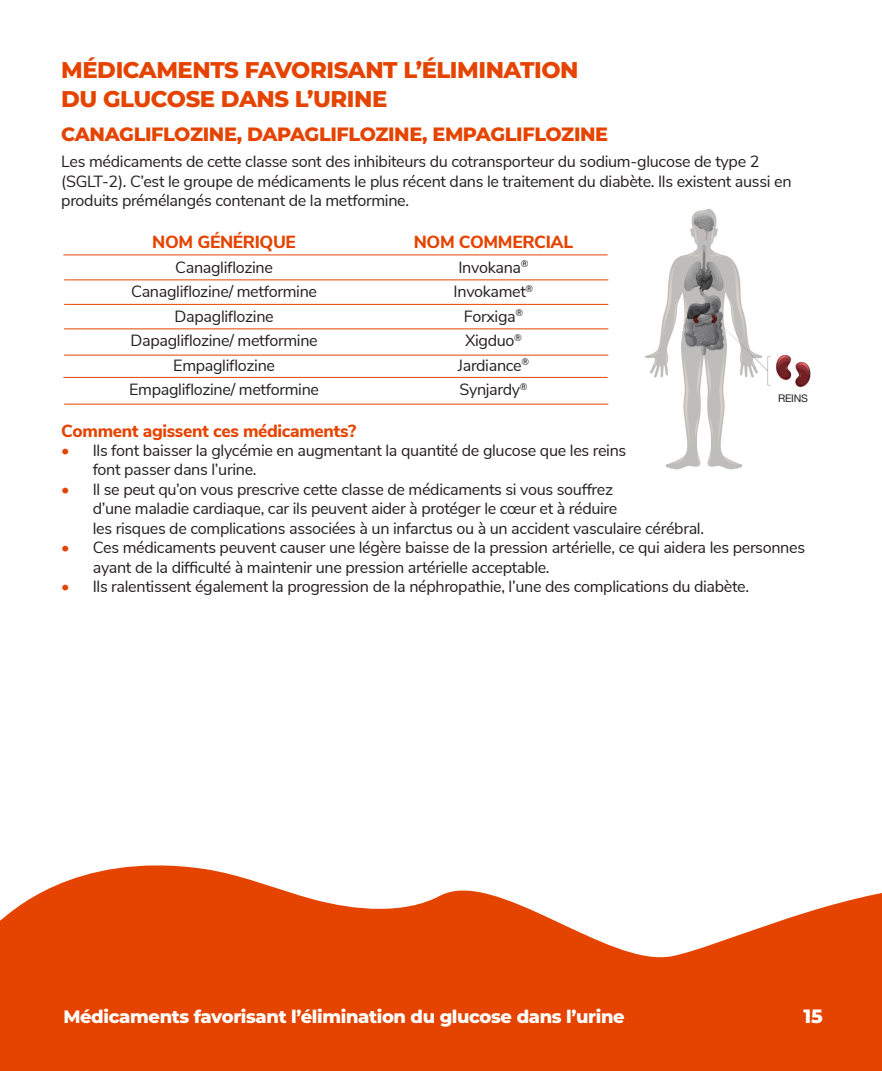
<style>
.page{position:relative;width:882px;height:1071px;background:#fff}
.page>*{position:absolute;margin:0;border:0;box-sizing:border-box;transform-origin:0 0}
.t1{font:800 22.75px "Montserrat";letter-spacing:-.02em;color:#e54400}
.t2{font:800 19.25px "Montserrat";letter-spacing:-.02em;color:#e54400}
.t3{font:800 19.25px "Montserrat";color:#fff}
.t4{font:800 17.85px "Montserrat";letter-spacing:-.02em;color:#fff}
.t5{font:800 17.5px "Nunito Sans";letter-spacing:-.02em;color:#e54400}
.t6{font:16.1px/19.4px "Nunito Sans";letter-spacing:-.02em;color:#231f20}
.t7{font:10.5px "Helvetica Neue";letter-spacing:-.02em;color:#231f20}
.s1{color:#e54400}
</style>
<div class="page">
<img style="left:645px;top:208px;width:166px;height:262px">
<svg style="left:0;top:865px;width:882px;height:206px;fill:#e54400"></svg>
<hr style="left:63px;top:254px;width:545px;height:1px;background:#e54400">
<hr style="left:64px;top:279px;width:544px;height:1px;background:#e54400">
<hr style="left:64px;top:304px;width:544px;height:1px;background:#e54400">
<hr style="left:64px;top:328px;width:544px;height:1px;background:#e54400">
<hr style="left:64px;top:355px;width:544px;height:1px;background:#e54400">
<hr style="left:63px;top:377px;width:545px;height:1px;background:#e54400">
<hr style="left:64px;top:404px;width:544px;height:1px;background:#e54400">
<div style="left:775px;top:388px;width:41px;height:19px;background:#fff"></div>
<div style="left:735px;top:392px;width:73px;height:19px;background:#fff"></div>
<p class="t1" style="left:61px;top:53px;width:519px">MÉDICAMENTS FAVORISANT L’ÉLIMINATION</p>
<p class="t1" style="left:61px;top:83px;width:328px">DU GLUCOSE DANS L’URINE</p>
<p class="t2" style="left:61px;top:120px;width:548px">CANAGLIFLOZINE, DAPAGLIFLOZINE, EMPAGLIFLOZINE</p>
<p class="t6" style="left:61px;top:151px;width:700px">Les médicaments de cette classe sont des inhibiteurs du cotransporteur du sodium-glucose de type 2</p>
<p class="t6" style="left:61px;top:171px;width:732px">(SGLT-2). C’est le groupe de médicaments le plus récent dans le traitement du diabète. Ils existent aussi en produits prémélangés contenant de la metformine.</p>
<p class="t5" style="left:152px;top:229px;width:145px">NOM GÉNÉRIQUE</p>
<p class="t5" style="left:414px;top:229px;width:161px">NOM COMMERCIAL</p>
<p class="t6" style="left:175px;top:256px;width:99px">Canagliflozine</p>
<p class="t6" style="left:458px;top:256px;width:72px">Invokana<sup>®</sup></p>
<p class="t6" style="left:131px;top:281px;width:187px">Canagliflozine/ metformine</p>
<p class="t6" style="left:454px;top:281px;width:81px">Invokamet<sup>®</sup></p>
<p class="t6" style="left:175px;top:305px;width:101px">Dapagliflozine</p>
<p class="t6" style="left:464px;top:305px;width:61px">Forxiga<sup>®</sup></p>
<p class="t6" style="left:131px;top:330px;width:189px">Dapagliflozine/ metformine</p>
<p class="t6" style="left:465px;top:330px;width:58px">Xigduo<sup>®</sup></p>
<p class="t6" style="left:173px;top:354px;width:103px">Empagliflozine</p>
<p class="t6" style="left:458px;top:354px;width:73px">Jardiance<sup>®</sup></p>
<p class="t6" style="left:129px;top:379px;width:191px">Empagliflozine/ metformine</p>
<p class="t6" style="left:459px;top:379px;width:70px">Synjardy<sup>®</sup></p>
<p class="t5" style="left:61px;top:418px;width:296px">Comment agissent ces médicaments?</p>
<p class="t6" style="left:61px;top:440px;width:567px"><span class="s1">•</span> Ils font baisser la glycémie en augmentant la quantité de glucose que les reins</p>
<p class="t6" style="left:93px;top:459px;width:165px">font passer dans l’urine.</p>
<p class="t6" style="left:61px;top:479px;width:553px"><span class="s1">•</span> Il se peut qu’on vous prescrive cette classe de médicaments si vous souffrez</p>
<p class="t6" style="left:93px;top:498px;width:526px">d’une maladie cardiaque, car ils peuvent aider à protéger le cœur et à réduire</p>
<p class="t6" style="left:93px;top:517px;width:613px">les risques de complications associées à un infarctus ou à un accident vasculaire cérébral.</p>
<p class="t6" style="left:93px;top:537px;width:714px;text-indent:-32px"><span class="s1">•</span> Ces médicaments peuvent causer une légère baisse de la pression artérielle, ce qui aidera les personnes ayant de la difficulté à maintenir une pression artérielle acceptable.</p>
<p class="t6" style="left:61px;top:576px;width:689px"><span class="s1">•</span> Ils ralentissent également la progression de la néphropathie, l’une des complications du diabète.</p>
<p class="t7" style="left:778px;top:391px;width:31px">REINS</p>
<p class="t4" style="left:63px;top:1003px;width:563px">Médicaments favorisant l’élimination du glucose dans l’urine</p>
<p class="t3" style="left:803px;top:1002px;width:21px">15</p>
</div>
